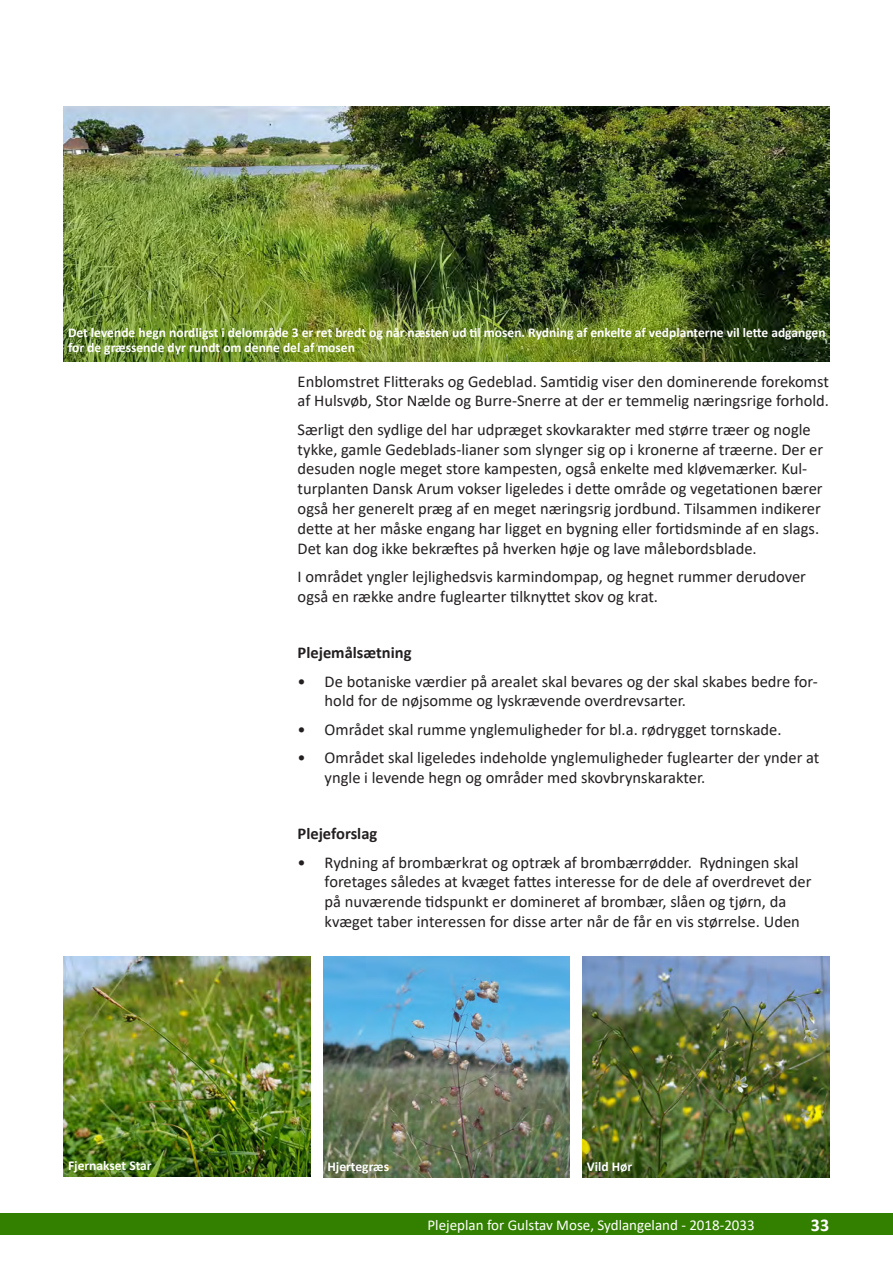
<style>
.page{position:relative;width:893px;height:1263px;background:#fff}
.page>*{position:absolute;margin:0;border:0;box-sizing:border-box;transform-origin:0 0}
.t1{font:700 18px "Calibri";color:#fff}
.t2{font:16.5px/19.8px "Calibri";color:#231f20}
.t3{font:700 16.5px "Calibri";color:#231f20}
.t4{font:15px "Calibri";color:#fff}
.t5{font:700 13.5px/15px "Calibri";color:#fff}
</style>
<div class="page">
<div style="left:0;top:1213px;width:893px;height:22px;background:#338000"></div>
<img style="left:64px;top:957px;width:246px;height:220px">
<img style="left:323px;top:957px;width:247px;height:221px">
<img style="left:583px;top:957px;width:246px;height:221px">
<img style="left:64px;top:106px;width:765px;height:255px">
<p class="t5" style="left:68px;top:325px;width:759px">Det levende hegn nordligst i delområde 3 er ret bredt og når næsten ud til mosen. Rydning af enkelte af vedplanterne vil lette adgangen for de græssende dyr rundt om denne del af mosen</p>
<p class="t2" style="left:298px;top:371px;width:533px">Enblomstret Flitteraks og Gedeblad. Samtidig viser den dominerende forekomst af Hulsvøb, Stor Nælde og Burre-Snerre at der er temmelig næringsrige forhold.</p>
<p class="t2" style="left:298px;top:419px;width:527px">Særligt den sydlige del har udpræget skovkarakter med større træer og nogle tykke, gamle Gedeblads-lianer som slynger sig op i kronerne af træerne. Der er desuden nogle meget store kampesten, også enkelte med kløvemærker. Kul&shy;turplanten Dansk Arum vokser ligeledes i dette område og vegetationen bærer også her generelt præg af en meget næringsrig jordbund. Tilsammen indikerer dette at her måske engang har ligget en bygning eller fortidsminde af en slags.<br>Det kan dog ikke bekræftes på hverken høje og lave målebordsblade.</p>
<p class="t2" style="left:298px;top:566px;width:510px">I området yngler lejlighedsvis karmindompap, og hegnet rummer derudover også en række andre fuglearter tilknyttet skov og krat.</p>
<p class="t3" style="left:298px;top:641px;width:115px">Plejemålsætning</p>
<p class="t2" style="left:325px;top:671px;width:495px;text-indent:-27px">• De botaniske værdier på arealet skal bevares og der skal skabes bedre for&shy;hold for de nøjsomme og lyskrævende overdrevsarter.</p>
<p class="t2" style="left:298px;top:719px;width:485px">• Området skal rumme ynglemuligheder for bl.a. rødrygget tornskade.</p>
<p class="t2" style="left:325px;top:747px;width:496px;text-indent:-27px">• Området skal ligeledes indeholde ynglemuligheder fuglearter der ynder at yngle i levende hegn og områder med skovbrynskarakter.</p>
<p class="t3" style="left:298px;top:822px;width:81px">Plejeforslag</p>
<p class="t2" style="left:325px;top:852px;width:488px;text-indent:-27px">• Rydning af brombærkrat og optræk af brombærrødder. Rydningen skal foretages således at kvæget fattes interesse for de dele af overdrevet der på nuværende tidspunkt er domineret af brombær, slåen og tjørn, da kvæget taber interessen for disse arter når de får en vis størrelse. Uden</p>
<p class="t5" style="left:68px;top:1157px;width:85px">Fjernakset Star</p>
<p class="t5" style="left:327px;top:1158px;width:63px">Hjertegræs</p>
<p class="t5" style="left:587px;top:1158px;width:47px">Vild Hør</p>
<p class="t4" style="left:428px;top:1214px;width:329px">Plejeplan for Gulstav Mose, Sydlangeland - 2018-2033</p>
<p class="t1" style="left:811px;top:1212px;width:20px">33</p>
</div>
